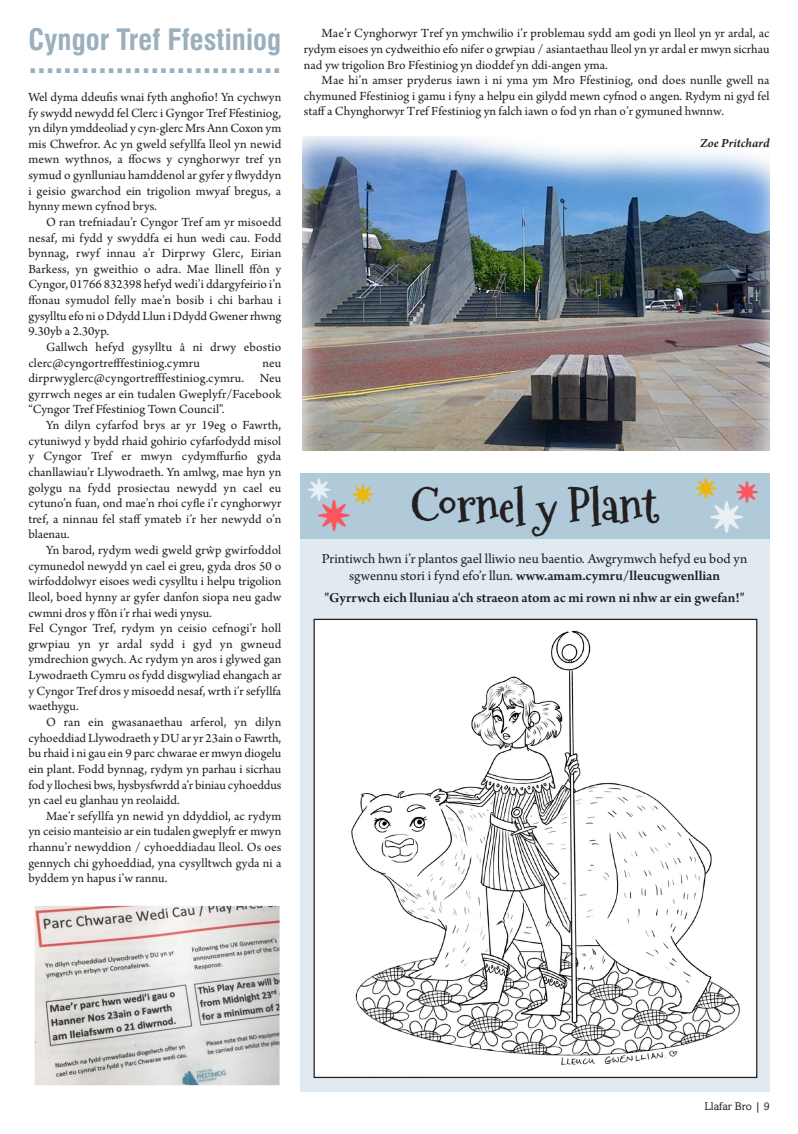
<style>
.page{position:relative;width:798px;height:1134px;background:#fff}
.page>*{position:absolute;margin:0;border:0;box-sizing:border-box;transform-origin:0 0}
.t1{font:700 46.12px "Mountainsof Christmas";color:#231f20}
.t2{font:700 35px "Swiss Cul";color:#9bafbd}
.t3{font:700 28.75px "Swiss Cul";letter-spacing:.005em;color:#9bafbd}
.t4{font:14.38px/17.2px "Arno Pro";color:#231f20;text-align:center}
.t5{font:600 14.38px "Arno Pro";color:#231f20}
.t6{font:13.12px/15.6px "Arno Pro";color:#231f20;text-align:justify}
.t7{font:italic 600 13.12px "Arno Pro";color:#231f20}
.t8{font:11.25px "Amasis";color:#231f20}
.s1{font-weight:600}
</style>
<div class="page">
<div style="left:300px;top:536px;width:469px;height:555px;background:#e0eaf0"></div>
<img style="left:315px;top:621px;width:440px;height:455px">
<img style="left:302px;top:137px;width:467px;height:313px">
<div style="left:300px;top:473px;width:469px;height:66px;background:#b1cada"></div>
<img style="left:35px;top:907px;width:244px;height:177px">
<div style="left:28px;top:900px;width:258px;height:191px;border:6px solid #fff"></div>
<h3 class="t3" style="left:28px;top:24px;width:254px">Cyngor Tref Ffestiniog</h3>
<h2 class="t2" style="left:28px;top:40px;width:254px">.............................</h2>
<p class="t6" style="left:28px;top:90px;width:254px">Wel dyma ddeufis wnai fyth anghofio! Yn cychwyn fy swydd newydd fel Clerc i Gyngor Tref Ffestiniog, yn dilyn ymddeoliad y cyn-glerc Mrs Ann Coxon ym mis Chwefror. Ac yn gweld sefyllfa lleol yn newid mewn wythnos, a ffocws y cynghorwyr tref yn symud o gynlluniau hamddenol ar gyfer y flwyddyn i geisio gwarchod ein trigolion mwyaf bregus, a hynny mewn cyfnod brys.</p>
<p class="t6" style="left:28px;top:215px;width:254px;text-indent:18px">O ran trefniadau’r Cyngor Tref am yr misoedd nesaf, mi fydd y swyddfa ei hun wedi cau. Fodd bynnag, rwyf innau a’r Dirprwy Glerc, Eirian Barkess, yn gweithio o adra. Mae llinell ffôn y Cyngor, 01766 832398 hefyd wedi’i ddargyfeirio i’n ffonau symudol felly mae’n bosib i chi barhau i gysylltu efo ni o Ddydd Llun i Ddydd Gwener rhwng 9.30yb a 2.30yp.</p>
<p class="t6" style="left:28px;top:340px;width:254px;text-indent:18px">Gallwch hefyd gysylltu â ni drwy ebostio clerc@cyngortrefffestiniog.cymru</p>
<p class="t6" style="left:28px;top:356px;width:254px;text-indent:234px">neu dirprwyglerc@cyngortrefffestiniog.cymru. Neu gyrrwch neges ar ein tudalen Gweplyfr/Facebook “Cyngor Tref Ffestiniog Town Council”.</p>
<p class="t6" style="left:28px;top:418px;width:254px;text-indent:18px">Yn dilyn cyfarfod brys ar yr 19eg o Fawrth, cytuniwyd y bydd rhaid gohirio cyfarfodydd misol y Cyngor Tref er mwyn cydymffurfio gyda chanllawiau’r Llywodraeth. Yn amlwg, mae hyn yn golygu na fydd prosiectau newydd yn cael eu cytuno’n fuan, ond mae’n rhoi cyfle i’r cynghorwyr tref, a ninnau fel staff ymateb i’r her newydd o’n blaenau.</p>
<p class="t6" style="left:28px;top:543px;width:254px;text-align:left;text-indent:18px">Yn barod, rydym wedi gweld grŵp gwirfoddol cymunedol newydd yn cael ei greu, gyda dros 50 o wirfoddolwyr eisoes wedi cysylltu i helpu trigolion lleol, boed hynny ar gyfer danfon siopa neu gadw cwmni dros y ffôn i’r rhai wedi ynysu.<br>Fel Cyngor Tref, rydym yn ceisio cefnogi’r holl grwpiau yn yr ardal sydd i gyd yn gwneud ymdrechion gwych. Ac rydym yn aros i glywed gan Lywodraeth Cymru os fydd disgwyliad ehangach ar y Cyngor Tref dros y misoedd nesaf, wrth i’r sefyllfa waethygu.</p>
<p class="t6" style="left:28px;top:715px;width:254px;text-indent:18px">O ran ein gwasanaethau arferol, yn dilyn cyhoeddiad Llywodraeth y DU ar yr 23ain o Fawrth, bu rhaid i ni gau ein 9 parc chwarae er mwyn diogelu ein plant. Fodd bynnag, rydym yn parhau i sicrhau fod y llochesi bws, hysbysfwrdd a’r biniau cyhoeddus yn cael eu glanhau yn reolaidd.</p>
<p class="t6" style="left:28px;top:809px;width:254px;text-indent:18px">Mae’r sefyllfa yn newid yn ddyddiol, ac rydym yn ceisio manteisio ar ein tudalen gweplyfr er mwyn rhannu’r newyddion / cyhoeddiadau lleol. Os oes gennych chi gyhoeddiad, yna cysylltwch gyda ni a byddem yn hapus i’w rannu.</p>
<p class="t6" style="left:304px;top:27px;width:467px;text-indent:18px">Mae’r Cynghorwyr Tref yn ymchwilio i’r problemau sydd am godi yn lleol yn yr ardal, ac rydym eisoes yn cydweithio efo nifer o grwpiau / asiantaethau lleol yn yr ardal er mwyn sicrhau nad yw trigolion Bro Ffestiniog yn dioddef yn ddi-angen yma.</p>
<p class="t6" style="left:304px;top:74px;width:467px;text-indent:18px">Mae hi’n amser pryderus iawn i ni yma ym Mro Ffestiniog, ond does nunlle gwell na chymuned Ffestiniog i gamu i fyny a helpu ein gilydd mewn cyfnod o angen. Rydym ni gyd fel staffa Chynghorwyr Tref Ffestiniog yn falch iawn o fod yn rhan o’r gymuned hwnnw.</p>
<p class="t7" style="left:700px;top:138px;width:71px">Zoe Pritchard</p>
<h1 class="t1" style="left:410px;top:473px;width:250px">Cornel y Plant</h1>
<p class="t4" style="left:322px;top:551px;width:427px">Printiwch hwn i’r plantos gael lliwio neu baentio. Awgrymwch hefyd eu bod yn sgwennu stori i fynd efo’r llun. <span class="s1">www.amam.cymru/lleucugwenllian</span></p>
<p class="t5" style="left:324px;top:593px;width:421px">"Gyrrwch eich lluniau a'ch straeon atom ac mi rown ni nhw ar ein gwefan!"</p>
<p class="t8" style="left:704px;top:1102px;width:67px">Llafar Bro | 9</p>
</div>
